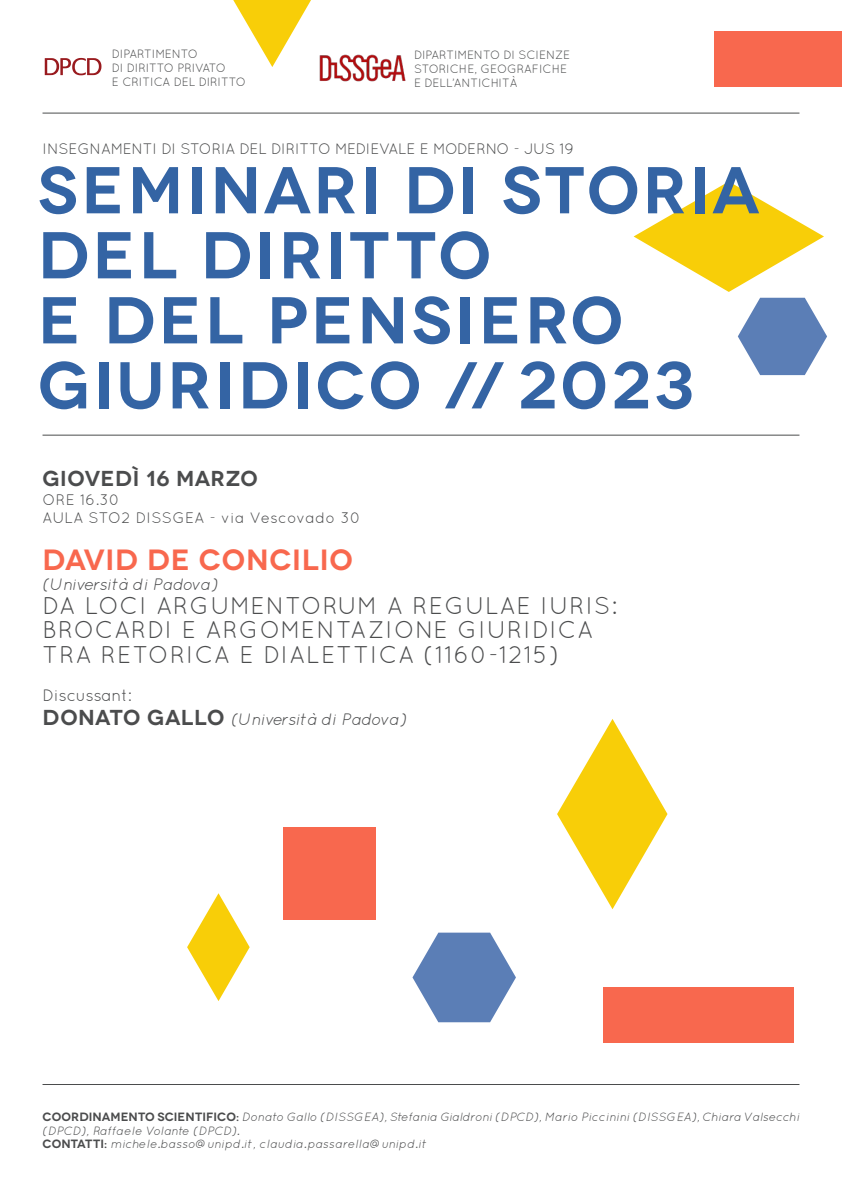
<style>
.page{position:relative;width:842px;height:1191px;background:#fff}
.page>*{position:absolute;margin:0;border:0;box-sizing:border-box;transform-origin:0 0}
.t1{font:600 66px/65px "Novecentowide";letter-spacing:.05em;color:#3464a4}
.t2{font:600 29.2px "Novecentowide";letter-spacing:.02em;color:#f8684e}
.t3{font:24.1px "Quicksand";letter-spacing:.05em;color:#4b4c4d}
.t4{font:600 21.6px "Novecentowide";letter-spacing:.02em;color:#4b4c4d}
.t5{font:italic 16.5px "Quicksand";letter-spacing:-.04em;color:#4b4c4d}
.t6{font:16.5px "Quicksand";letter-spacing:-.01em;color:#4b4c4d}
.t7{font:15.2px "Quicksand";letter-spacing:-.01em;color:#4b4c4d}
.t8{font:15.2px "Quicksand";letter-spacing:.025em;color:#4b4c4d}
.t9{font:italic 12px/13.5px "Quicksand";letter-spacing:.01em;color:#4b4c4d}
.t10{font:12px/14px "Quicksand";letter-spacing:-.01em;color:#4b4c4d}
.s1{font-family:"Novecentowide";font-weight:600;font-style:normal;font-size:21.6px}
.s2{font-family:"Novecentowide";font-weight:600;font-style:normal}
</style>
<div class="page">
<svg style="left:634px;top:181px;width:190px;height:111px"></svg>
<div style="left:714px;top:31px;width:128px;height:55px;background:#f8684e"></div>
<svg style="left:45px;top:58px;width:56px;height:17px"></svg>
<hr style="left:43px;top:113px;width:756px;height:1px;background:#4b4c4d">
<hr style="left:43px;top:1084px;width:756px;height:1px;background:#4b4c4d">
<hr style="left:43px;top:434px;width:756px;height:1px;background:#4b4c4d">
<svg style="left:738px;top:298px;width:89px;height:77px"></svg>
<svg style="left:233px;top:0;width:78px;height:67px"></svg>
<svg style="left:557px;top:719px;width:110px;height:190px"></svg>
<svg style="left:187px;top:893px;width:63px;height:108px"></svg>
<div style="left:604px;top:986px;width:190px;height:56px;background:#f8684e"></div>
<svg style="left:412px;top:932px;width:104px;height:90px"></svg>
<div style="left:283px;top:827px;width:93px;height:92px;background:#f8684e"></div>
<img style="left:319px;top:54px;width:87px;height:28px">
<p class="t10" style="left:112px;top:47px;width:88px">DIPARTIMENTO</p>
<p class="t10" style="left:112px;top:61px;width:116px">DI DIRITTO PRIVATO</p>
<p class="t10" style="left:112px;top:75px;width:136px">E CRITICA DEL DIRITTO</p>
<p class="t10" style="left:414px;top:48px;width:158px">DIPARTIMENTO DI SCIENZE<br>STORICHE, GEOGRAFICHE</p>
<p class="t10" style="left:414px;top:76px;width:105px">E DELL’ANTICHITÀ</p>
<p class="t7" style="left:43px;top:140px;width:533px">INSEGNAMENTI DI STORIA DEL DIRITTO MEDIEVALE E MODERNO - JUS 19</p>
<p class="t1" style="left:38px;top:158px;width:723px">SEMINARI DI STORIA<br>DEL DIRITTO</p>
<p class="t1" style="left:38px;top:288px;width:658px">E DEL PENSIERO<br>GIURIDICO // 2023</p>
<p class="t4" style="left:43px;top:465px;width:217px">GIOVEDÌ 16 MARZO</p>
<p class="t8" style="left:43px;top:490px;width:79px">ORE 16.30</p>
<p class="t8" style="left:43px;top:509px;width:320px">AULA STO2 DISSGEA - via Vescovado 30</p>
<p class="t2" style="left:43px;top:542px;width:312px">DAVID DE CONCILIO</p>
<p class="t5" style="left:43px;top:575px;width:177px">(Università di Padova)</p>
<p class="t3" style="left:43px;top:592px;width:576px">DA LOCI ARGUMENTORUM A REGULAE IURIS:</p>
<p class="t3" style="left:43px;top:616px;width:552px">BROCARDI E ARGOMENTAZIONE GIURIDICA</p>
<p class="t3" style="left:43px;top:640px;width:518px">TRA RETORICA E DIALETTICA (1160-1215)</p>
<p class="t6" style="left:43px;top:685px;width:91px">Discussant:</p>
<p class="t5" style="left:43px;top:709px;width:365px"><span class="s1">DONATO GALLO</span> (Università di Padova)</p>
<p class="t9" style="left:43px;top:1110px;width:759px"><span class="s2">COORDINAMENTO SCIENTIFICO:</span> Donato Gallo (DISSGEA), Stefania Gialdroni (DPCD), Mario Piccinini (DISSGEA), Chiara Valsecchi (DPCD), Raffaele Volante (DPCD).</p>
<p class="t9" style="left:43px;top:1137px;width:386px"><span class="s2">CONTATTI:</span> michele.basso@unipd.it, claudia.passarella@unipd.it</p>
</div>
